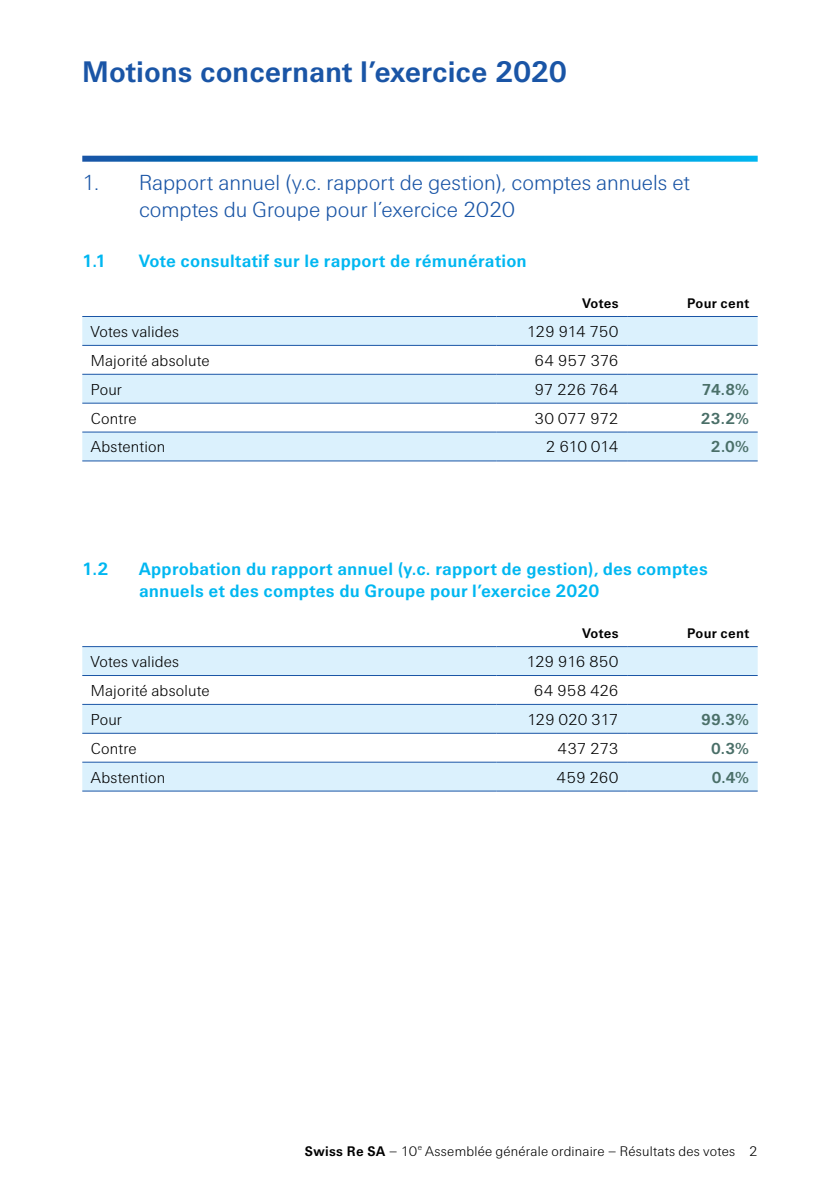
<style>
.page{position:relative;width:840px;height:1191px;background:#fff}
.page>*{position:absolute;margin:0;border:0;box-sizing:border-box;transform-origin:0 0}
.t1{font:700 30px "Swiss Re Sans OT";color:#1a55a6}
.t2{font:300 22px/27px "Swiss Re Sans OT";color:#1a55a6}
.t3{font:700 18px/22px "Swiss Re Sans OT";letter-spacing:.015em;color:#00b7f1}
.t4{font:300 16px "Swiss Re Sans OT";letter-spacing:.005em;color:#000}
.t5{font:700 16px "Swiss Re Sans OT";color:#4a6f68}
.t6{font:300 16px "Swiss Re Sans OT";letter-spacing:-.025em;color:#000}
.t7{font:300 16px "Swiss Re Sans OT";letter-spacing:-.03em;color:#000}
.t8{font:300 14px "Swiss Re Sans OT";letter-spacing:.015em;color:#000}
.t9{font:700 14px "Swiss Re Sans OT";letter-spacing:.02em;color:#000}
.s1{font-weight:700}
</style>
<div class="page">
<svg style="left:82px;top:156px;width:675px;height:6px;background:#0e8acb"></svg>
<svg style="left:82px;top:317px;width:675px;height:143px;fill:#dbf1fd"></svg>
<hr style="left:496px;top:345px;width:130px;height:1px;background:#1a55a6">
<hr style="left:626px;top:345px;width:131px;height:1px;background:#1a55a6">
<hr style="left:496px;top:374px;width:130px;height:1px;background:#1a55a6">
<hr style="left:626px;top:374px;width:131px;height:1px;background:#1a55a6">
<hr style="left:496px;top:403px;width:130px;height:1px;background:#1a55a6">
<hr style="left:626px;top:403px;width:131px;height:1px;background:#1a55a6">
<hr style="left:496px;top:432px;width:130px;height:1px;background:#1a55a6">
<hr style="left:626px;top:432px;width:131px;height:1px;background:#1a55a6">
<hr style="left:496px;top:316px;width:130px;height:1px;background:#1a55a6">
<hr style="left:626px;top:316px;width:131px;height:1px;background:#1a55a6">
<hr style="left:496px;top:460px;width:130px;height:1px;background:#1a55a6">
<hr style="left:626px;top:460px;width:131px;height:1px;background:#1a55a6">
<hr style="left:82px;top:316px;width:414px;height:1px;background:#1a55a6">
<hr style="left:82px;top:345px;width:414px;height:1px;background:#1a55a6">
<hr style="left:82px;top:374px;width:414px;height:1px;background:#1a55a6">
<hr style="left:82px;top:403px;width:414px;height:1px;background:#1a55a6">
<hr style="left:82px;top:432px;width:414px;height:1px;background:#1a55a6">
<hr style="left:82px;top:460px;width:414px;height:1px;background:#1a55a6">
<svg style="left:82px;top:647px;width:675px;height:143px;fill:#dbf1fd"></svg>
<hr style="left:496px;top:675px;width:130px;height:1px;background:#1a55a6">
<hr style="left:626px;top:675px;width:131px;height:1px;background:#1a55a6">
<hr style="left:496px;top:704px;width:130px;height:1px;background:#1a55a6">
<hr style="left:626px;top:704px;width:131px;height:1px;background:#1a55a6">
<hr style="left:496px;top:733px;width:130px;height:1px;background:#1a55a6">
<hr style="left:626px;top:733px;width:131px;height:1px;background:#1a55a6">
<hr style="left:496px;top:762px;width:130px;height:1px;background:#1a55a6">
<hr style="left:626px;top:762px;width:131px;height:1px;background:#1a55a6">
<hr style="left:496px;top:646px;width:130px;height:1px;background:#1a55a6">
<hr style="left:626px;top:646px;width:131px;height:1px;background:#1a55a6">
<hr style="left:496px;top:790px;width:130px;height:1px;background:#1a55a6">
<hr style="left:626px;top:790px;width:131px;height:1px;background:#1a55a6">
<hr style="left:82px;top:646px;width:414px;height:1px;background:#1a55a6">
<hr style="left:82px;top:675px;width:414px;height:1px;background:#1a55a6">
<hr style="left:82px;top:704px;width:414px;height:1px;background:#1a55a6">
<hr style="left:82px;top:733px;width:414px;height:1px;background:#1a55a6">
<hr style="left:82px;top:762px;width:414px;height:1px;background:#1a55a6">
<hr style="left:82px;top:790px;width:414px;height:1px;background:#1a55a6">
<h1 class="t1" style="left:82px;top:54px;width:486px">Motions concernant l’exercice 2020</h1>
<p class="t2" style="left:139px;top:169px;width:552px;text-indent:-57px">1. Rapport annuel (y.c. rapport de gestion), comptes annuels et comptes du Groupe pour lʼexercice 2020</p>
<p class="t3" style="left:82px;top:250px;width:26px">1.1</p>
<p class="t3" style="left:139px;top:250px;width:389px">Vote consultatif sur le rapport de rémunération</p>
<p class="t9" style="left:582px;top:295px;width:38px">Votes</p>
<p class="t9" style="left:686px;top:295px;width:63px">Pour cent</p>
<p class="t4" style="left:91px;top:322px;width:90px">Votes valides</p>
<p class="t7" style="left:526px;top:322px;width:93px">129 914 750</p>
<p class="t4" style="left:91px;top:351px;width:120px">Majorité absolute</p>
<p class="t4" style="left:534px;top:351px;width:86px">64 957 376</p>
<p class="t4" style="left:91px;top:380px;width:33px">Pour</p>
<p class="t4" style="left:534px;top:380px;width:86px">97 226 764</p>
<p class="t5" style="left:701px;top:380px;width:49px">74.8%</p>
<p class="t4" style="left:91px;top:409px;width:47px">Contre</p>
<p class="t4" style="left:534px;top:409px;width:85px">30 077 972</p>
<p class="t5" style="left:700px;top:409px;width:50px">23.2%</p>
<p class="t4" style="left:91px;top:438px;width:76px">Abstention</p>
<p class="t4" style="left:545px;top:438px;width:74px">2 610 014</p>
<p class="t5" style="left:710px;top:437px;width:40px">2.0%</p>
<p class="t3" style="left:82px;top:558px;width:28px">1.2</p>
<p class="t3" style="left:139px;top:558px;width:570px">Approbation du rapport annuel (y.c. rapport de gestion), des comptes annuels et des comptes du Groupe pour lʼexercice 2020</p>
<p class="t9" style="left:582px;top:625px;width:38px">Votes</p>
<p class="t9" style="left:686px;top:625px;width:63px">Pour cent</p>
<p class="t4" style="left:91px;top:652px;width:90px">Votes valides</p>
<p class="t6" style="left:526px;top:652px;width:94px">129 916 850</p>
<p class="t4" style="left:91px;top:681px;width:120px">Majorité absolute</p>
<p class="t4" style="left:533px;top:681px;width:86px">64 958 426</p>
<p class="t4" style="left:91px;top:710px;width:33px">Pour</p>
<p class="t6" style="left:526px;top:710px;width:93px">129 020 317</p>
<p class="t5" style="left:700px;top:710px;width:49px">99.3%</p>
<p class="t4" style="left:91px;top:739px;width:47px">Contre</p>
<p class="t4" style="left:557px;top:739px;width:63px">437 273</p>
<p class="t5" style="left:710px;top:739px;width:39px">0.3%</p>
<p class="t4" style="left:91px;top:768px;width:76px">Abstention</p>
<p class="t4" style="left:556px;top:768px;width:63px">459 260</p>
<p class="t5" style="left:711px;top:767px;width:39px">0.4%</p>
<p class="t8" style="left:304px;top:1143px;width:454px"><span class="s1">Swiss Re SA</span> – 10<sup>e</sup> Assemblée générale ordinaire – Résultats des votes 2</p>
</div>
